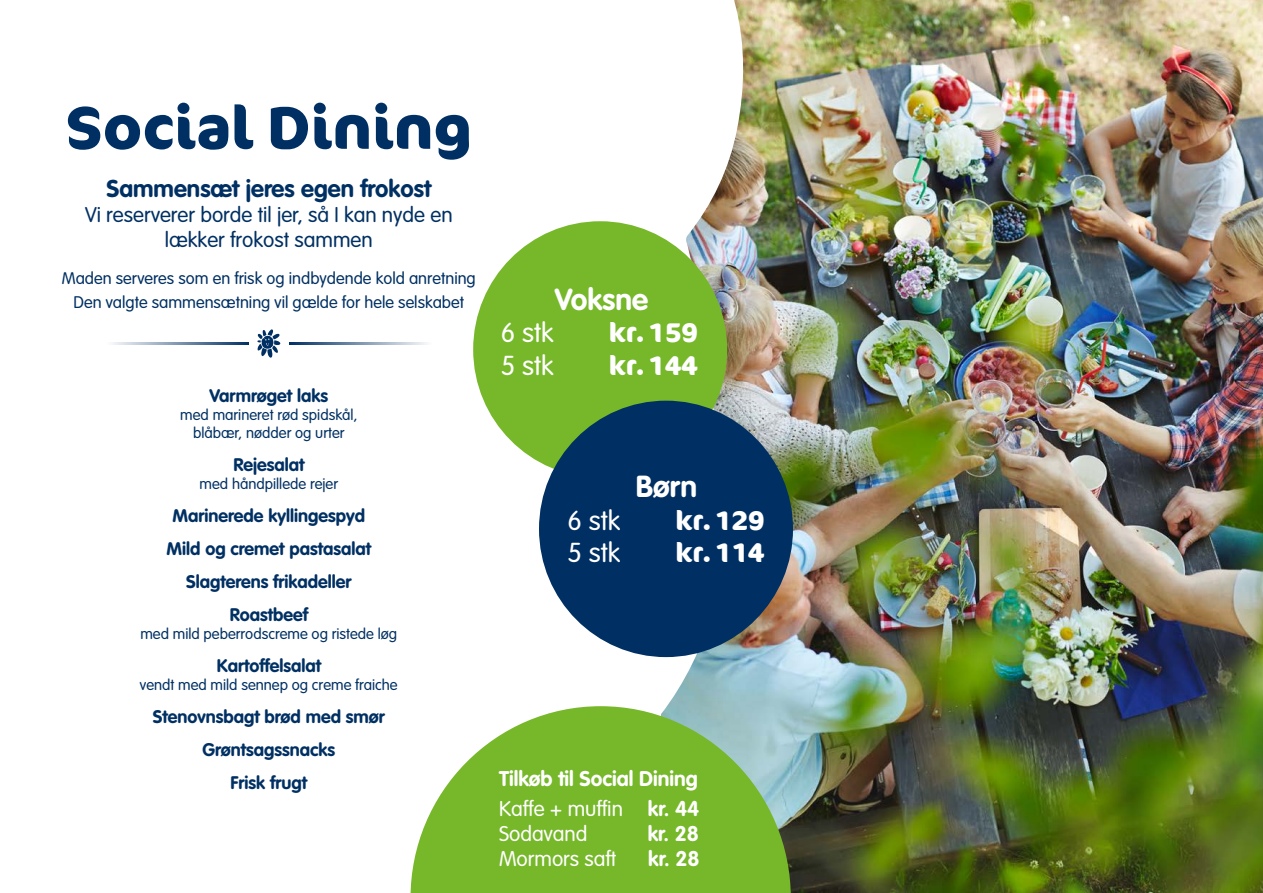
<style>
.page{position:relative;width:1263px;height:893px;background:#fff}
.page>*{position:absolute;margin:0;border:0;box-sizing:border-box;transform-origin:0 0}
.t1{font:700 60px "Cocon";color:#003063}
.t2{font:700 30px "VAG Rounded Std";color:#fff}
.t3{font:700 27px "Cocon Pro";color:#fff}
.t4{font:300 27px "VAG Rounded Std";color:#fff}
.t5{font:700 24px "VAG Rounded Std";color:#003063}
.t6{font:300 21px/25.2px "VAG Rounded Std";color:#003063;text-align:center}
.t7{font:700 21px/30px "VAG Rounded Std";color:#fff}
.t8{font:300 21px "VAG Rounded Std";color:#fff}
.t9{font:700 18px/33px "VAG Rounded Std";color:#003063;text-align:center}
.t10{font:300 16.65px/24px "VAG Rounded Std";color:#003063;text-align:center}
.t11{font:300 15px/18px "VAG Rounded Std";color:#003063;text-align:center}
.s1{font-weight:300}
</style>
<div class="page">
<img style="left:760px;top:0;width:503px;height:893px">
<svg style="left:112px;top:0;width:648px;height:706px"></svg>
<svg style="left:112px;top:508px;width:505px;height:198px"></svg>
<div style="left:473px;top:221px;width:254px;height:257px;background:#76b82a;border-radius:50%"></div>
<div style="left:539px;top:401px;width:254px;height:256px;background:#003063;border-radius:50%"></div>
<svg style="left:410px;top:706px;width:381px;height:187px;background:#89c153"></svg>
<svg style="left:290px;top:343px;width:143px;height:1px"></svg>
<svg style="left:112px;top:343px;width:136px;height:1px"></svg>
<svg style="left:257px;top:329px;width:23px;height:29px"></svg>
<h1 class="t1" style="left:66px;top:92px;width:408px">Social Dining</h1>
<h3 class="t5" style="left:107px;top:174px;width:326px">Sammensæt jeres egen frokost</h3>
<p class="t6" style="left:85px;top:203px;width:369px">Vi reserverer borde til jer, så I kan nyde en lækker frokost sammen</p>
<p class="t10" style="left:62px;top:267px;width:415px">Maden serveres som en frisk og indbydende kold anretning<br>Den valgte sammensætning vil gælde for hele selskabet</p>
<p class="t9" style="left:210px;top:380px;width:120px">Varmrøget laks</p>
<p class="t11" style="left:180px;top:406px;width:179px">med marineret rød spidskål, blåbær, nødder og urter</p>
<p class="t9" style="left:233px;top:449px;width:72px">Rejesalat</p>
<p class="t11" style="left:200px;top:475px;width:140px">med håndpillede rejer</p>
<p class="t9" style="left:167px;top:500px;width:206px">Marinerede kyllingespyd<br>Mild og cremet pastasalat<br>Slagterens frikadeller<br>Roastbeef</p>
<p class="t11" style="left:140px;top:625px;width:258px">med mild peberrodscreme og ristede løg</p>
<p class="t9" style="left:217px;top:650px;width:106px">Kartoffelsalat</p>
<p class="t11" style="left:140px;top:676px;width:259px">vendt med mild sennep og creme fraiche</p>
<p class="t9" style="left:153px;top:701px;width:234px">Stenovnsbagt brød med smør<br>Grøntsagssnacks<br>Frisk frugt</p>
<h2 class="t2" style="left:555px;top:282px;width:95px">Voksne</h2>
<h3 class="t4" style="left:501px;top:317px;width:54px">6 stk</h3>
<h3 class="t3" style="left:609px;top:314px;width:91px">kr. 159</h3>
<h3 class="t4" style="left:501px;top:350px;width:54px">5 stk</h3>
<h3 class="t3" style="left:609px;top:346px;width:91px">kr. 144</h3>
<h2 class="t2" style="left:636px;top:469px;width:63px">Børn</h2>
<h3 class="t4" style="left:567px;top:505px;width:54px">6 stk</h3>
<h3 class="t3" style="left:675px;top:501px;width:91px">kr. 129</h3>
<h3 class="t4" style="left:567px;top:537px;width:54px">5 stk</h3>
<h3 class="t3" style="left:675px;top:534px;width:91px">kr. 114</h3>
<p class="t7" style="left:499px;top:764px;width:202px">Tilkøb til Social Dining<br><span class="s1">Kaffe + muffin</span> kr. 44</p>
<p class="t8" style="left:499px;top:821px;width:90px">Sodavand</p>
<p class="t7" style="left:648px;top:819px;width:53px">kr. 28</p>
<p class="t8" style="left:499px;top:847px;width:119px">Mormors saft</p>
<p class="t7" style="left:648px;top:844px;width:53px">kr. 28</p>
</div>
